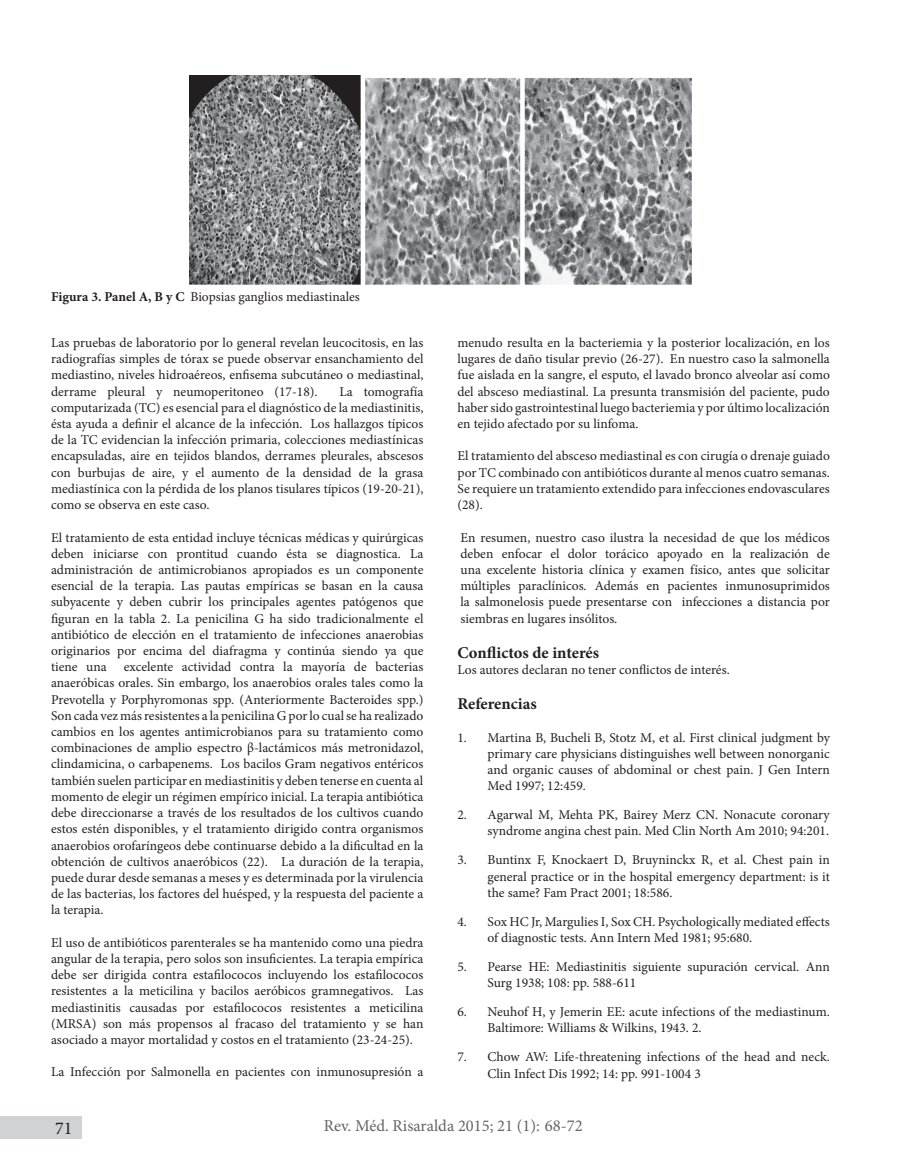
<style>
.page{position:relative;width:915px;height:1170px;background:#fff}
.page>*{position:absolute;margin:0;border:0;box-sizing:border-box;transform-origin:0 0}
.t1{font:18px "Minion Pro";color:#231f20}
.t2{font:16.5px "Minion Pro";color:#636366}
.t3{font:700 16.5px "Minion Pro";color:#231f20}
.t4{font:13.5px/16.2px "Minion Pro";color:#231f20;text-align:justify}
.s1{font-weight:700}
.s2{font-size:16.65px}
</style>
<div class="page">
<img style="left:190px;top:75px;width:501px;height:209px">
<div style="left:0;top:1115px;width:82px;height:23px;background:#d1d2d4"></div>
<p class="t4" style="left:51px;top:288px;width:310px"><span class="s1">Figura 3. Panel A, B y C</span> Biopsias ganglios mediastinales</p>
<p class="t4" style="left:51px;top:334px;width:374px">Las pruebas de laboratorio por lo general revelan leucocitosis, en las radiografías simples de tórax se puede observar ensanchamiento del mediastino, niveles hidroaéreos, enfisema subcutáneo o mediastinal, derrame pleural y neumoperitoneo (17-18).</p>
<p class="t4" style="left:51px;top:383px;width:374px;text-indent:288px">La tomografía computarizada (TC) es esencial para el diagnóstico de la mediastinitis, ésta ayuda a definir el alcance de la infección. Los hallazgos típicos de la TC evidencian la infección primaria, colecciones mediastínicas encapsuladas, aire en tejidos blandos, derrames pleurales, abscesos con burbujas de aire, y el aumento de la densidad de la grasa mediastínica con la pérdida de los planos tisulares típicos (19-20-21), como se observa en este caso.</p>
<p class="t4" style="left:51px;top:529px;width:374px">El tratamiento de esta entidad incluye técnicas médicas y quirúrgicas deben iniciarse con prontitud cuando ésta se diagnostica. La administración de antimicrobianos apropiados es un componente esencial de la terapia. Las pautas empíricas se basan en la causa subyacente y deben cubrir los principales agentes patógenos que figuran en la tabla 2. La penicilina G ha sido tradicionalmente el antibiótico de elección en el tratamiento de infecciones anaerobias originarios por encima del diafragma y continúa siendo ya que tiene una</p>
<p class="t4" style="left:51px;top:658px;width:374px;text-indent:73px">excelente actividad contra la mayoría de bacterias anaeróbicas orales. Sin embargo, los anaerobios orales tales como la Prevotella y Porphyromonas spp. (Anteriormente Bacteroides spp.)<br>Son cada vez más resistentes a la penicilina G por lo cual se ha realizado cambios en los agentes antimicrobianos para su tratamiento como combinaciones de amplio espectro β-lactámicos más metronidazol, clindamicina, o carbapenems. Los bacilos Gram negativos entéricos también suelen participar en mediastinitis y deben tenerse en cuenta al momento de elegir un régimen empírico inicial. La terapia antibiótica debe direccionarse a través de los resultados de los cultivos cuando estos estén disponibles, y el tratamiento dirigido contra organismos anaerobios orofaríngeos debe continuarse debido a la dificultad en la obtención de cultivos anaeróbicos (22). La duración de la terapia, puede durar desde semanas a meses y es determinada por la virulencia de las bacterias, los factores del huésped, y la respuesta del paciente a la terapia.</p>
<p class="t4" style="left:51px;top:934px;width:374px">El uso de antibióticos parenterales se ha mantenido como una piedra angular de la terapia, pero solos son insuficientes. La terapia empírica debe ser dirigida contra estafilococos incluyendo los estafilococos resistentes a la meticilina y bacilos aeróbicos gramnegativos. Las mediastinitis causadas por estafilococos resistentes a meticilina (MRSA) son más propensos al fracaso del tratamiento y se han asociado a mayor mortalidad y costos en el tratamiento (23-24-25).</p>
<p class="t4" style="left:51px;top:1063px;width:374px">La Infección por Salmonella en pacientes con inmunosupresión a</p>
<p class="t4" style="left:457px;top:334px;width:374px">menudo resulta en la bacteriemia y la posterior localización, en los lugares de daño tisular previo (26-27). En nuestro caso la salmonella fue aislada en la sangre, el esputo, el lavado bronco alveolar así como del absceso mediastinal. La presunta transmisión del paciente, pudo haber sido gastrointestinal luego bacteriemia y por último localización en tejido afectado por su linfoma.</p>
<p class="t4" style="left:457px;top:448px;width:374px">El tratamiento del absceso mediastinal es con cirugía o drenaje guiado por TC combinado con antibióticos durante al menos cuatro semanas.<br>Se requiere un tratamiento extendido para infecciones endovasculares (28).</p>
<p class="t4" style="left:460px;top:529px;width:371px">En resumen, nuestro caso ilustra la necesidad de que los médicos deben enfocar el dolor torácico apoyado en la realización de una excelente historia clínica y examen físico, antes que solicitar múltiples paraclínicos. Además en pacientes inmunosuprimidos la salmonelosis puede presentarse con infecciones a distancia por siembras en lugares insólitos.</p>
<p class="t3" style="left:457px;top:640px;width:143px">Conflictos de interés</p>
<p class="t4" style="left:457px;top:661px;width:274px">Los autores declaran no tener conflictos de interés.</p>
<p class="t3" style="left:457px;top:692px;width:81px">Referencias</p>
<p class="t4" style="left:487px;top:729px;width:344px;text-indent:-30px">1. Martina B, Bucheli B, Stotz M, et al. First clinical judgment by primary care physicians distinguishes well between nonorganic and organic causes of abdominal or chest pain. J Gen Intern Med 1997; 12:459.</p>
<p class="t4" style="left:457px;top:806px;width:374px;text-align:right">2. Agarwal M, Mehta PK, Bairey Merz CN. Nonacute coronary syndrome angina chest pain. Med Clin North Am 2010; 94:201.</p>
<p class="t4" style="left:487px;top:852px;width:344px;text-indent:-30px">3. Buntinx F, Knockaert D, Bruyninckx R, et al. Chest pain in general practice or in the hospital emergency department: is it the same? Fam Pract 2001; 18:586.</p>
<p class="t4" style="left:487px;top:913px;width:344px;text-indent:-30px">4. Sox HC Jr, Margulies I, Sox CH. Psychologically mediated effects of diagnostic tests. Ann Intern Med 1981; 95:680.</p>
<p class="t4" style="left:487px;top:958px;width:344px;text-indent:-30px">5. Pearse HE: Mediastinitis siguiente supuración cervical. Ann<br>Surg 1938; 108: pp. 588-611</p>
<p class="t4" style="left:487px;top:1003px;width:344px;text-indent:-30px">6. Neuhof H, y Jemerin EE: acute infections of the mediastinum.<br>Baltimore: Williams &amp; Wilkins, 1943. 2.</p>
<p class="t4" style="left:487px;top:1048px;width:344px;text-indent:-30px">7. Chow AW: Life-threatening infections of the head and neck.<br>Clin Infect Dis 1992; 14: pp. 991-1004 3</p>
<h1 class="t1" style="left:55px;top:1116px;width:19px">71</h1>
<p class="t2" style="left:323px;top:1114px;width:260px">Rev. Méd. Risaralda 2015; 21 (1): <span class="s2">68-72</span></p>
</div>
